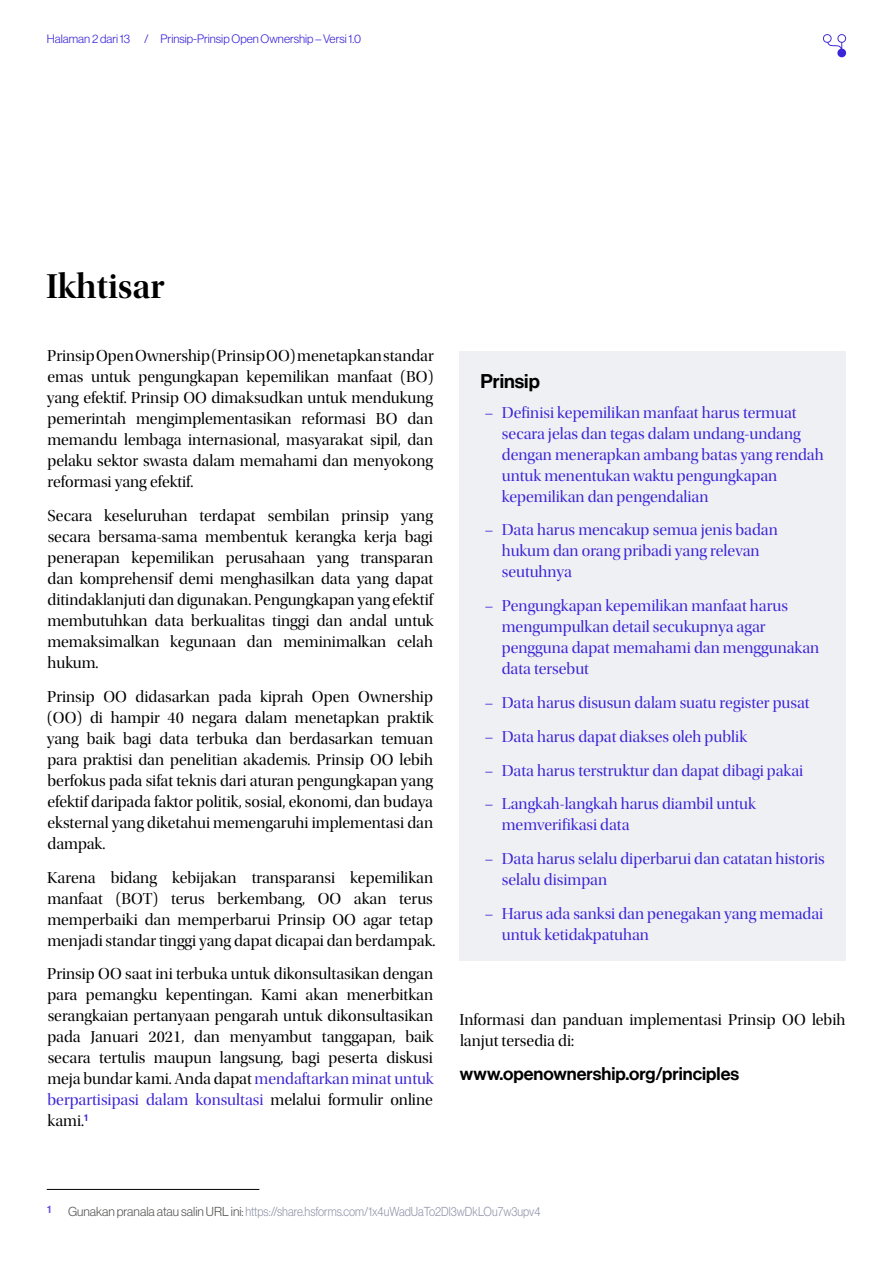
<style>
.page{position:relative;width:893px;height:1263px;background:#fff}
.page>*{position:absolute;margin:0;border:0;box-sizing:border-box;transform-origin:0 0}
.Heading_1{font:36px "Utopia Std Semibold Disp";color:#000}
.Heading_2{font:19.5px "N Haas Grotesk DS Pro 65 Md";color:#000}
.Brand_URL{font:18px "N Haas Grotesk DS Pro 65 Md";color:#000}
.t1{font:16.5px/21px "Utopia Std Disp";color:#000;text-align:justify}
.t2{font:16.5px/21px "Utopia Std Disp";color:#3b25d8}
.Footnote_Text{font:12.75px "N Haas Grotesk DS Pro 45 Lt";color:#9196ab;scale:.9 1}
.t3{font:12px "N Haas Grotesk DS Pro 45 Lt";color:#3b25d8}
.Footnote_Text-2{font:10.5px "N Haas Grotesk DS Pro 65 Md";color:#6251e0}
.s1{color:#3b25d8}
.s2{color:#575756}
</style>
<div class="page">
<svg style="left:823px;top:34px;width:23px;height:23px"></svg>
<hr style="left:47px;top:1189px;width:212px;height:1px;background:#000">
<div style="left:459px;top:352px;width:387px;height:609px;background:#eff0f3"></div>
<p class="t3" style="left:47px;top:32px;width:316px">Halaman 2 dari 13 / Prinsip-Prinsip Open Ownership – Versi 1.0</p>
<p class="Heading_1" style="left:46px;top:266px;width:120px">Ikhtisar</p>
<p class="t1" style="left:47px;top:346px;width:388px">Prinsip Open Ownership (Prinsip OO) menetapkan standar emas untuk pengungkapan kepemilikan manfaat (BO) yang efektif. Prinsip OO dimaksudkan untuk mendukung pemerintah mengimplementasikan reformasi BO dan memandu lembaga internasional, masyarakat sipil, dan pelaku sektor swasta dalam memahami dan menyokong reformasi yang efektif.</p>
<p class="t1" style="left:47px;top:505px;width:388px">Secara keseluruhan terdapat sembilan prinsip yang secara bersama-sama membentuk kerangka kerja bagi penerapan kepemilikan perusahaan yang transparan dan komprehensif demi menghasilkan data yang dapat ditindaklanjuti dan digunakan. Pengungkapan yang efektif membutuhkan data berkualitas tinggi dan andal untuk memaksimalkan kegunaan dan meminimalkan celah hukum.</p>
<p class="t1" style="left:47px;top:686px;width:388px">Prinsip OO didasarkan pada kiprah Open Ownership (OO) di hampir 40 negara dalam menetapkan praktik yang baik bagi data terbuka dan berdasarkan temuan para praktisi dan penelitian akademis. Prinsip OO lebih berfokus pada sifat teknis dari aturan pengungkapan yang efektif daripada faktor politik, sosial, ekonomi, dan budaya eksternal yang diketahui memengaruhi implementasi dan dampak.</p>
<p class="t1" style="left:47px;top:867px;width:390px;text-align:left">Karena bidang kebijakan transparansi kepemilikan manfaat (BOT) terus berkembang, OO akan terus memperbaiki dan memperbarui Prinsip OO agar tetap menjadi standar tinggi yang dapat dicapai dan berdampak.</p>
<p class="t1" style="left:47px;top:964px;width:388px">Prinsip OO saat ini terbuka untuk dikonsultasikan dengan para pemangku kepentingan. Kami akan menerbitkan serangkaian pertanyaan pengarah untuk dikonsultasikan pada Januari 2021, dan menyambut tanggapan, baik secara tertulis maupun langsung, bagi peserta diskusi meja bundar kami. Anda dapat <span class="s1">mendaftarkan minat untuk berpartisipasi dalam konsultasi</span> melalui formulir online kami.<sup>1</sup></p>
<p class="Heading_2" style="left:480px;top:370px;width:61px">Prinsip</p>
<p class="t2" style="left:502px;top:402px;width:323px;text-indent:-17px">– Definisi kepemilikan manfaat harus termuat secara jelas dan tegas dalam undang-undang dengan menerapkan ambang batas yang rendah untuk menentukan waktu pengungkapan kepemilikan dan pengendalian</p>
<p class="t2" style="left:502px;top:520px;width:277px;text-indent:-17px">– Data harus mencakup semua jenis badan hukum dan orang pribadi yang relevan seutuhnya</p>
<p class="t2" style="left:502px;top:596px;width:319px;text-indent:-17px">– Pengungkapan kepemilikan manfaat harus mengumpulkan detail secukupnya agar pengguna dapat memahami dan menggunakan data tersebut</p>
<p class="t2" style="left:485px;top:692px;width:326px">– Data harus disusun dalam suatu register pusat</p>
<p class="t2" style="left:485px;top:726px;width:264px">– Data harus dapat diakses oleh publik</p>
<p class="t2" style="left:485px;top:760px;width:320px">– Data harus terstruktur dan dapat dibagi pakai</p>
<p class="t2" style="left:502px;top:794px;width:256px;text-indent:-17px">– Langkah-langkah harus diambil untuk memverifikasi data</p>
<p class="t2" style="left:502px;top:848px;width:325px;text-indent:-17px">– Data harus selalu diperbarui dan catatan historis selalu disimpan</p>
<p class="t2" style="left:502px;top:903px;width:323px;text-indent:-17px">– Harus ada sanksi dan penegakan yang memadai untuk ketidakpatuhan</p>
<p class="t1" style="left:460px;top:1009px;width:387px">Informasi dan panduan implementasi Prinsip OO lebih lanjut tersedia di:</p>
<p class="Brand_URL" style="left:460px;top:1063px;width:281px">www.openownership.org/principles</p>
<p class="Footnote_Text-2" style="left:47px;top:1203px;width:6px">1</p>
<p class="Footnote_Text" style="left:68px;top:1204px;width:526px"><span class="s2">Gunakan pranala atau salin URL ini:</span> https://share.hsforms.com/1x4uWadUaTo2Dl3wDkLOu7w3upv4</p>
</div>
